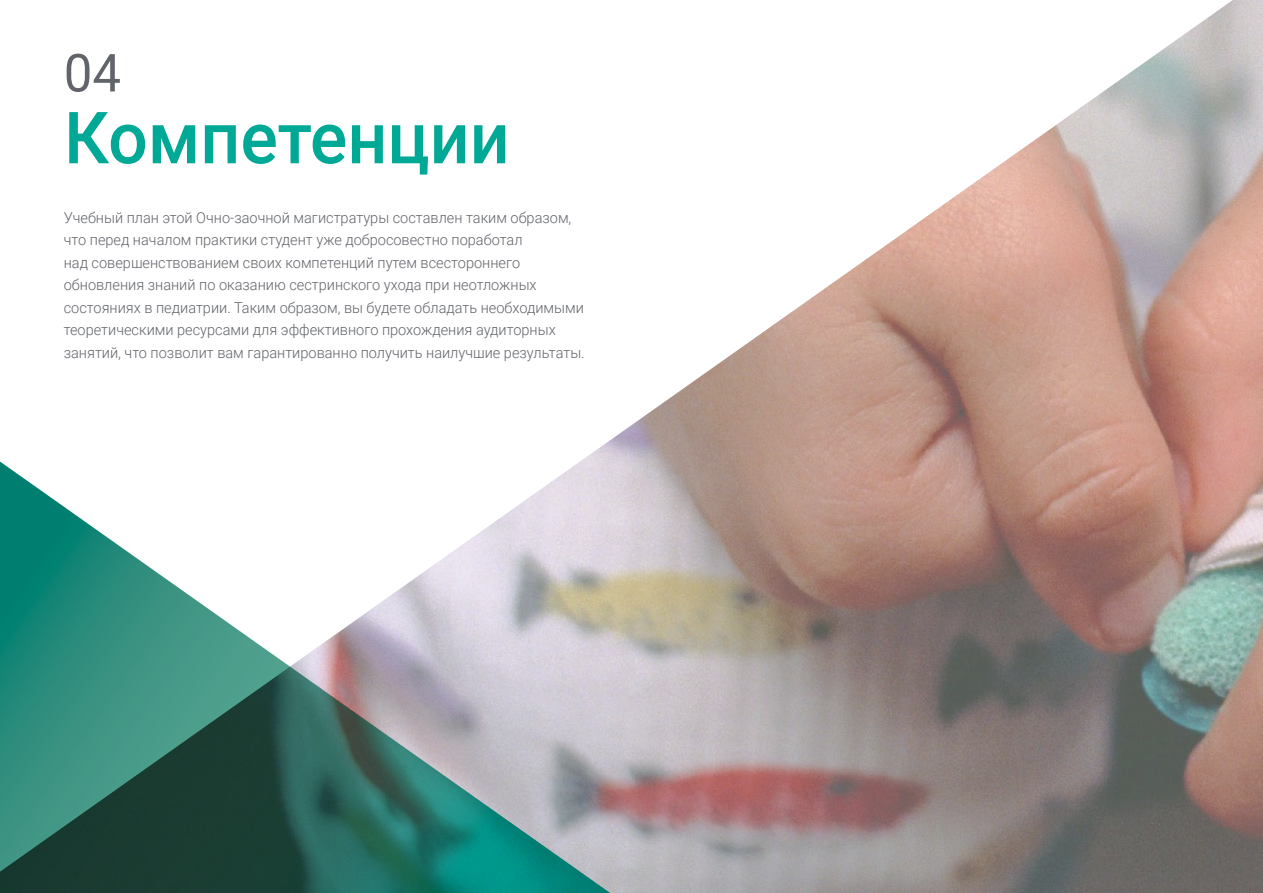
<style>
.page{position:relative;width:1263px;height:893px;background:#fff}
.page>*{position:absolute;margin:0;border:0;box-sizing:border-box;transform-origin:0 0}
.t1{font:500 72px "Roboto";color:#00a996}
.t2{font:52.5px "Roboto";color:#61646a}
.t3{font:300 15px/22.5px "Roboto";color:#61646a}
</style>
<div class="page">
<img style="left:602px;top:0;width:661px;height:893px">
<svg style="left:0;top:446px;width:640px;height:447px"></svg>
<h2 class="t2" style="left:64px;top:36px;width:59px">04</h2>
<h1 class="t1" style="left:64px;top:87px;width:447px">Компетенции</h1>
<p class="t3" style="left:64px;top:206px;width:522px">Учебный план этой Очно-заочной магистратуры составлен таким образом, что перед началом практики студент уже добросовестно поработал<br>над совершенствованием своих компетенций путем всестороннего обновления знаний по оказанию сестринского ухода при неотложных состояниях в педиатрии. Таким образом, вы будете обладать необходимыми теоретическими ресурсами для эффективного прохождения аудиторных занятий, что позволит вам гарантированно получить наилучшие результаты.</p>
</div>
